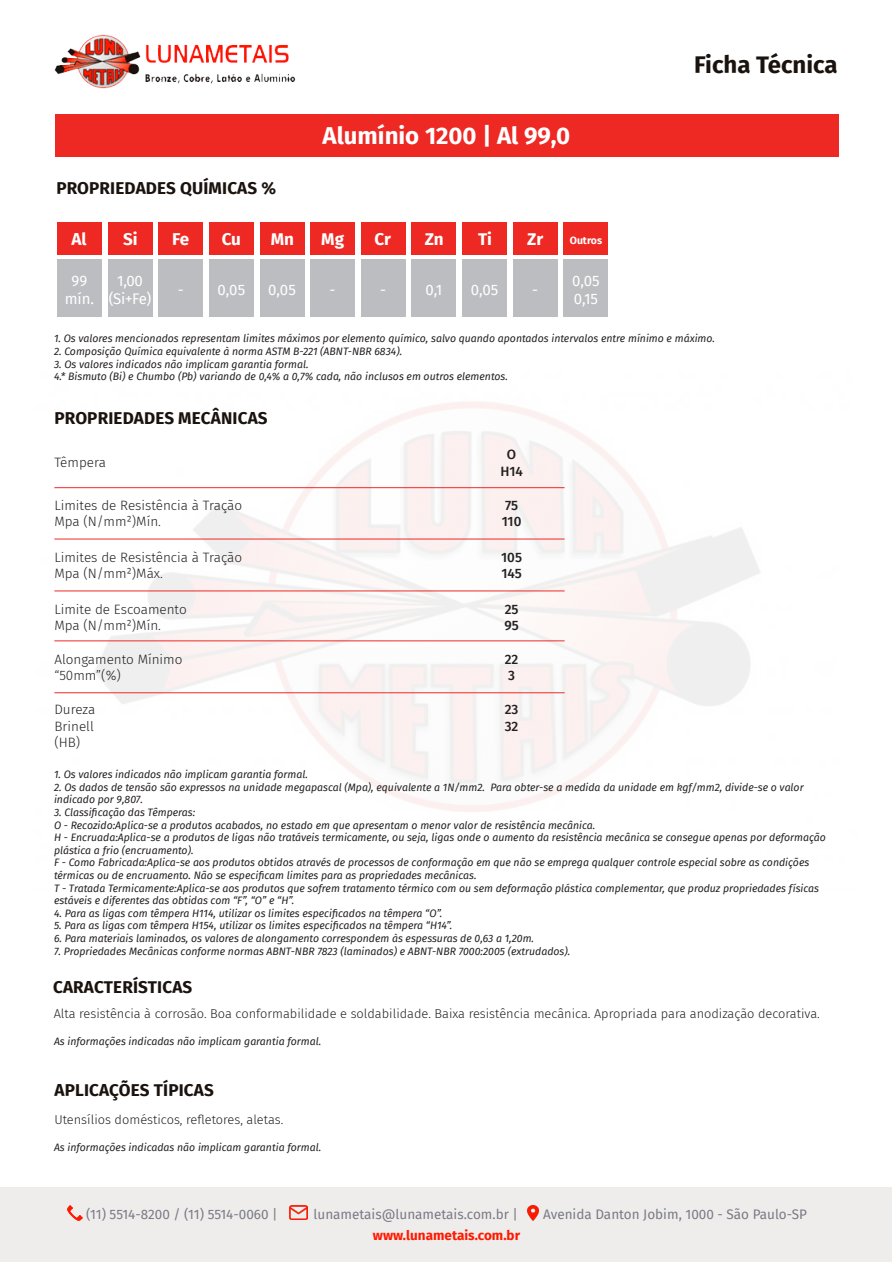
<style>
.page{position:relative;width:893px;height:1263px;background:#fff}
.page>*{position:absolute;margin:0;border:0;box-sizing:border-box;transform-origin:0 0}
.t1{font:700 24px "Fira Sans";color:#fff}
.t2{font:700 24px "Fira Sans";color:#1a120d}
.t3{font:700 17.1px "Fira Sans";letter-spacing:.01em;color:#1a120d}
.t4{font:700 17.1px "Fira Sans";letter-spacing:-.005em;color:#fff}
.t5{font:15px/18px "Fira Sans";color:#fff;text-align:center}
.t6{font:300 13.5px "Fira Sans";color:#231f20}
.t7{font:13.5px "Fira Sans";color:#7a7a85}
.t8{font:500 13.5px "Fira Sans";color:#231f20}
.t9{font:700 13.5px "Fira Sans";color:#ff1900}
.t10{font:300 12.75px "Fira Sans";color:#231f20}
.t11{font:italic 10.5px/12.6px "Fira Sans";color:#231f20}
.t12{font:700 10.5px "Fira Sans";color:#fff}
</style>
<div class="page">
<div style="left:1px;top:1187px;width:891px;height:75px;background:#efedec"></div>
<div style="left:55px;top:114px;width:783px;height:43px;background:#ee2823"></div>
<img style="left:55px;top:35px;width:241px;height:53px">
<img style="left:290px;top:1206px;width:17px;height:14px">
<img style="left:528px;top:1205px;width:10px;height:15px">
<img style="left:68px;top:1205px;width:15px;height:15px">
<div style="left:57px;top:223px;width:45px;height:32px;background:#ee2823"></div>
<div style="left:361px;top:223px;width:45px;height:32px;background:#ee2823"></div>
<div style="left:108px;top:223px;width:45px;height:32px;background:#ee2823"></div>
<div style="left:411px;top:223px;width:45px;height:32px;background:#ee2823"></div>
<div style="left:158px;top:223px;width:45px;height:32px;background:#ee2823"></div>
<div style="left:462px;top:223px;width:45px;height:32px;background:#ee2823"></div>
<div style="left:209px;top:223px;width:45px;height:32px;background:#ee2823"></div>
<div style="left:513px;top:223px;width:45px;height:32px;background:#ee2823"></div>
<div style="left:260px;top:223px;width:44px;height:32px;background:#ee2823"></div>
<div style="left:563px;top:223px;width:45px;height:32px;background:#ee2823"></div>
<div style="left:310px;top:223px;width:45px;height:32px;background:#ee2823"></div>
<div style="left:57px;top:259px;width:45px;height:58px;background:#bcbdc0"></div>
<div style="left:361px;top:259px;width:45px;height:58px;background:#bcbdc0"></div>
<div style="left:108px;top:259px;width:45px;height:58px;background:#bcbdc0"></div>
<div style="left:411px;top:259px;width:45px;height:58px;background:#bcbdc0"></div>
<div style="left:158px;top:259px;width:45px;height:58px;background:#bcbdc0"></div>
<div style="left:462px;top:259px;width:45px;height:58px;background:#bcbdc0"></div>
<div style="left:209px;top:259px;width:45px;height:58px;background:#bcbdc0"></div>
<div style="left:513px;top:259px;width:45px;height:58px;background:#bcbdc0"></div>
<div style="left:260px;top:259px;width:44px;height:58px;background:#bcbdc0"></div>
<div style="left:563px;top:259px;width:45px;height:58px;background:#bcbdc0"></div>
<div style="left:310px;top:259px;width:45px;height:58px;background:#bcbdc0"></div>
<hr style="left:54px;top:487px;width:511px;height:1px;background:#ec2a25">
<hr style="left:54px;top:539px;width:511px;height:1px;background:#ec2a25">
<hr style="left:54px;top:640px;width:511px;height:1px;background:#ec2a25">
<hr style="left:54px;top:590px;width:511px;height:1px;background:#ec2a25">
<hr style="left:54px;top:692px;width:511px;height:1px;background:#ec2a25">
<p class="t3" style="left:56px;top:173px;width:221px">PROPRIEDADES QUÍMICAS %</p>
<p class="t1" style="left:323px;top:115px;width:249px">Alumínio 1200 | Al 99,0</p>
<p class="t4" style="left:71px;top:225px;width:17px">Al</p>
<p class="t4" style="left:123px;top:225px;width:16px">Si</p>
<p class="t4" style="left:172px;top:225px;width:19px">Fe</p>
<p class="t4" style="left:222px;top:225px;width:21px">Cu</p>
<p class="t4" style="left:271px;top:225px;width:25px">Mn</p>
<p class="t4" style="left:321px;top:225px;width:24px">Mg</p>
<p class="t4" style="left:375px;top:225px;width:18px">Cr</p>
<p class="t4" style="left:425px;top:225px;width:20px">Zn</p>
<p class="t4" style="left:478px;top:225px;width:16px">Ti</p>
<p class="t4" style="left:527px;top:225px;width:17px">Zr</p>
<p class="t12" style="left:570px;top:231px;width:34px">Outros</p>
<p class="t5" style="left:72px;top:272px;width:17px">99</p>
<p class="t5" style="left:65px;top:290px;width:31px">mín.</p>
<p class="t5" style="left:109px;top:272px;width:44px">1,00 (Si+Fe)</p>
<p class="t5" style="left:572px;top:272px;width:29px">0,05</p>
<p class="t5" style="left:574px;top:290px;width:26px">0,15</p>
<p class="t5" style="left:178px;top:281px;width:8px">-</p>
<p class="t5" style="left:218px;top:281px;width:29px">0,05</p>
<p class="t5" style="left:268px;top:281px;width:29px">0,05</p>
<p class="t5" style="left:330px;top:281px;width:8px">-</p>
<p class="t5" style="left:380px;top:281px;width:8px">-</p>
<p class="t5" style="left:425px;top:281px;width:18px">0,1</p>
<p class="t5" style="left:471px;top:281px;width:29px">0,05</p>
<p class="t5" style="left:532px;top:281px;width:8px">-</p>
<p class="t2" style="left:694px;top:44px;width:145px">Ficha Técnica</p>
<p class="t11" style="left:54px;top:332px;width:662px">1. Os valores mencionados representam limites máximos por elemento químico, salvo quando apontados intervalos entre mínimo e máximo.</p>
<p class="t11" style="left:54px;top:345px;width:350px">2. Composição Química equivalente à norma ASTM B-221 (ABNT-NBR 6834).</p>
<p class="t11" style="left:54px;top:357px;width:256px">3. Os valores indicados não implicam garantia formal.</p>
<p class="t11" style="left:54px;top:370px;width:455px">4.* Bismuto (Bi) e Chumbo (Pb) variando de 0,4% a 0,7% cada, não inclusos em outros elementos.</p>
<p class="t3" style="left:54px;top:404px;width:215px">PROPRIEDADES MECÂNICAS</p>
<p class="t6" style="left:54px;top:453px;width:53px">Têmpera</p>
<p class="t6" style="left:54px;top:495px;width:189px">Limites de Resistência à Tração</p>
<p class="t6" style="left:54px;top:512px;width:108px">Mpa (N/mm²)Mín.</p>
<p class="t6" style="left:54px;top:547px;width:189px">Limites de Resistência à Tração</p>
<p class="t6" style="left:54px;top:564px;width:110px">Mpa (N/mm²)Máx.</p>
<p class="t6" style="left:54px;top:599px;width:134px">Limite de Escoamento</p>
<p class="t6" style="left:54px;top:615px;width:108px">Mpa (N/mm²)Mín.</p>
<p class="t6" style="left:54px;top:649px;width:130px">Alongamento Mínimo</p>
<p class="t6" style="left:54px;top:665px;width:68px">“50mm”(%)</p>
<p class="t6" style="left:54px;top:700px;width:42px">Dureza</p>
<p class="t6" style="left:54px;top:716px;width:41px">Brinell</p>
<p class="t6" style="left:54px;top:733px;width:27px">(HB)</p>
<p class="t8" style="left:507px;top:444px;width:11px">O</p>
<p class="t8" style="left:500px;top:460px;width:24px">H14</p>
<p class="t8" style="left:505px;top:494px;width:15px">75</p>
<p class="t8" style="left:502px;top:510px;width:21px">110</p>
<p class="t8" style="left:501px;top:546px;width:22px">105</p>
<p class="t8" style="left:501px;top:562px;width:22px">145</p>
<p class="t8" style="left:505px;top:598px;width:15px">25</p>
<p class="t8" style="left:504px;top:614px;width:16px">95</p>
<p class="t8" style="left:505px;top:648px;width:15px">22</p>
<p class="t8" style="left:508px;top:664px;width:8px">3</p>
<p class="t8" style="left:505px;top:699px;width:15px">23</p>
<p class="t8" style="left:505px;top:715px;width:15px">32</p>
<p class="t11" style="left:54px;top:768px;width:255px">1. Os valores indicados não implicam garantia formal.</p>
<p class="t11" style="left:54px;top:781px;width:751px">2. Os dados de tensão são expressos na unidade megapascal (Mpa), equivalente a 1N/mm2. Para obter-se a medida da unidade em kgf/mm2, divide-se o valor indicado por 9,807.</p>
<p class="t11" style="left:54px;top:806px;width:143px">3. Classificação das Têmperas:</p>
<p class="t11" style="left:54px;top:818px;width:543px">O - Recozido:Aplica-se a produtos acabados, no estado em que apresentam o menor valor de resistência mecânica.</p>
<p class="t11" style="left:54px;top:831px;width:773px">H - Encruada:Aplica-se a produtos de ligas não tratáveis termicamente, ou seja, ligas onde o aumento da resistência mecânica se consegue apenas por deformação plástica a frio (encruamento).</p>
<p class="t11" style="left:54px;top:856px;width:757px">F - Como Fabricada:Aplica-se aos produtos obtidos através de processos de conformação em que não se emprega qualquer controle especial sobre as condições térmicas ou de encruamento. Não se especificam limites para as propriedades mecânicas.</p>
<p class="t11" style="left:54px;top:881px;width:767px">T - Tratada Termicamente:Aplica-se aos produtos que sofrem tratamento térmico com ou sem deformação plástica complementar, que produz propriedades físicas estáveis e diferentes das obtidas com “F”, “O” e “H”.</p>
<p class="t11" style="left:54px;top:907px;width:390px">4. Para as ligas com têmpera H114, utilizar os limites especificados na têmpera “O”.</p>
<p class="t11" style="left:54px;top:919px;width:400px">5. Para as ligas com têmpera H154, utilizar os limites especificados na têmpera “H14”.</p>
<p class="t11" style="left:54px;top:932px;width:482px">6. Para materiais laminados, os valores de alongamento correspondem às espessuras de 0,63 a 1,20m.</p>
<p class="t11" style="left:54px;top:944px;width:518px">7. Propriedades Mecânicas conforme normas ABNT-NBR 7823 (laminados) e ABNT-NBR 7000:2005 (extrudados).</p>
<p class="t3" style="left:53px;top:973px;width:141px">CARACTERÍSTICAS</p>
<p class="t10" style="left:54px;top:1004px;width:768px">Alta resistência à corrosão. Boa conformabilidade e soldabilidade. Baixa resistência mecânica. Apropriada para anodização decorativa.</p>
<p class="t11" style="left:54px;top:1035px;width:269px">As informações indicadas não implicam garantia formal.</p>
<p class="t3" style="left:54px;top:1075px;width:161px">APLICAÇÕES TÍPICAS</p>
<p class="t10" style="left:54px;top:1111px;width:230px">Utensílios domésticos, refletores, aletas.</p>
<p class="t11" style="left:54px;top:1141px;width:269px">As informações indicadas não implicam garantia formal.</p>
<p class="t7" style="left:86px;top:1204px;width:193px">(11) 5514-8200 / (11) 5514-0060 |</p>
<p class="t7" style="left:313px;top:1204px;width:206px">lunametais@lunametais.com.br |</p>
<p class="t7" style="left:543px;top:1204px;width:265px">Avenida Danton Jobim, 1000 - São Paulo-SP</p>
<p class="t9" style="left:373px;top:1224px;width:149px">www.lunametais.com.br</p>
</div>
